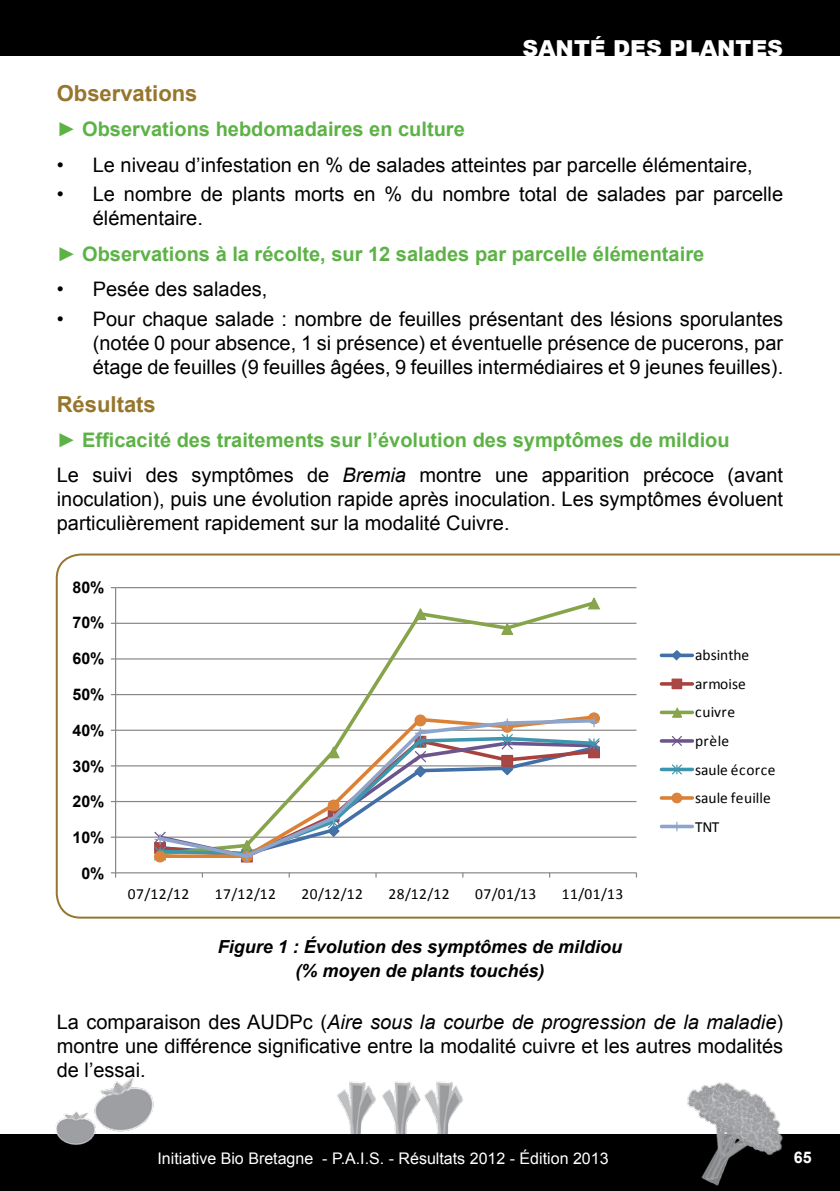
<style>
.page{position:relative;width:840px;height:1191px;background:#fff}
.page>*{position:absolute;margin:0;border:0;box-sizing:border-box;transform-origin:0 0}
.t1{font:700 22px "Arial";color:#96762c}
.t2{font:900 22px "Arial";color:#fff}
.t3{font:20px/24px "Arial";color:#000}
.t4{font:700 20px/35.4px "Arial";color:#5db246}
.t5{font:italic 700 18px/24px "Arial";color:#000;text-align:center}
.t6{font:16px "Arial";color:#fff}
.t7{font:700 16px "Arial";color:#000}
.t8{font:700 16px "Arial";color:#fff}
.t9{font:15.4px/28.6px "Calibri";letter-spacing:.015em;color:#000}
.s1{font-style:italic}
.s2{font-weight:400;color:#000}
.s3{font-weight:400;font-style:italic;color:#000}
</style>
<div class="page">
<img style="left:337px;top:1081px;width:127px;height:53px">
<div style="left:0;top:1134px;width:839px;height:57px;background:#000"></div>
<div style="left:0;top:0;width:839px;height:55px;background:#000"></div>
<img style="left:55px;top:1076px;width:99px;height:69px">
<img style="left:687px;top:1082px;width:96px;height:104px">
<svg style="left:56px;top:553px;width:783px;height:365px"></svg>
<div style="left:65px;top:581px;width:39px;height:298px;background:#fff"></div>
<p class="t2" style="left:522px;top:32px;width:262px">SANTÉ DES PLANTES</p>
<p class="t1" style="left:57px;top:79px;width:142px">Observations</p>
<p class="t4" style="left:57px;top:112px;width:409px"><span class="s1">►</span> Observations hebdomadaires en culture</p>
<p class="t3" style="left:57px;top:153px;width:697px">• Le niveau d’infestation en % de salades atteintes par parcelle élémentaire,</p>
<p class="t3" style="left:93px;top:183px;width:691px;text-indent:-36px">• Le nombre de plants morts en % du nombre total de salades par parcelle élémentaire.</p>
<p class="t4" style="left:57px;top:237px;width:648px"><span class="s1">►</span> Observations à la récolte, sur 12 salades par parcelle élémentaire</p>
<p class="t3" style="left:57px;top:277px;width:212px">• Pesée des salades,</p>
<p class="t3" style="left:93px;top:307px;width:691px;text-align:justify;text-indent:-36px">• Pour chaque salade : nombre de feuilles présentant des lésions sporulantes (notée 0 pour absence, 1 si présence) et éventuelle présence de pucerons, par étage de feuilles (9 feuilles âgées, 9 feuilles intermédiaires et 9 jeunes feuilles).</p>
<p class="t1" style="left:57px;top:389px;width:101px">Résultats</p>
<p class="t4" style="left:57px;top:423px;width:727px"><span class="s1">►</span> Efficacité des traitements sur l’évolution des symptômes de mildiou<br><span class="s2">Le suivi des symptômes de</span> <span class="s3">Bremia</span> <span class="s2">montre une apparition précoce (avant</span></p>
<p class="t3" style="left:57px;top:487px;width:727px">inoculation), puis une évolution rapide après inoculation. Les symptômes évoluent particulièrement rapidement sur la modalité Cuivre.</p>
<p class="t7" style="left:72px;top:576px;width:34px">80%</p>
<p class="t7" style="left:72px;top:612px;width:34px">70%</p>
<p class="t7" style="left:72px;top:648px;width:34px">60%</p>
<p class="t7" style="left:72px;top:684px;width:34px">50%</p>
<p class="t7" style="left:72px;top:719px;width:34px">40%</p>
<p class="t7" style="left:72px;top:755px;width:34px">30%</p>
<p class="t7" style="left:72px;top:791px;width:34px">20%</p>
<p class="t7" style="left:72px;top:827px;width:34px">10%</p>
<p class="t7" style="left:81px;top:863px;width:25px">0%</p>
<p class="t9" style="left:81px;top:572px;width:21px">0,8</p>
<p class="t9" style="left:81px;top:607px;width:21px">0,7</p>
<p class="t9" style="left:81px;top:643px;width:21px">0,6</p>
<p class="t9" style="left:81px;top:679px;width:21px">0,5</p>
<p class="t9" style="left:81px;top:715px;width:21px">0,4</p>
<p class="t9" style="left:81px;top:750px;width:21px">0,3</p>
<p class="t9" style="left:81px;top:786px;width:21px">0,2</p>
<p class="t9" style="left:81px;top:822px;width:21px">0,1</p>
<p class="t9" style="left:92px;top:857px;width:9px">0</p>
<p class="t9" style="left:128px;top:878px;width:63px">07/12/12</p>
<p class="t9" style="left:215px;top:878px;width:63px">17/12/12</p>
<p class="t9" style="left:301px;top:878px;width:63px">20/12/12</p>
<p class="t9" style="left:388px;top:878px;width:63px">28/12/12</p>
<p class="t9" style="left:475px;top:878px;width:63px">07/01/13</p>
<p class="t9" style="left:561px;top:878px;width:63px">11/01/13</p>
<p class="t9" style="left:695px;top:640px;width:82px">absinthe armoise cuivre<br>prèle<br>saule écorce saule feuille<br>TNT</p>
<p class="t5" style="left:217px;top:935px;width:406px">Figure 1 : Évolution des symptômes de mildiou (% moyen de plants touchés)</p>
<p class="t3" style="left:57px;top:1010px;width:727px;text-align:justify">La comparaison des AUDPc (<span class="s1">Aire sous la courbe de progression de la maladie</span>) montre une différence significative entre la modalité cuivre et les autres modalités de l’essai.</p>
<p class="t6" style="left:157px;top:1147px;width:452px">Initiative Bio Bretagne - P.A.I.S. - Résultats 2012 - Édition 2013</p>
<p class="t8" style="left:793px;top:1146px;width:19px">65</p>
</div>
